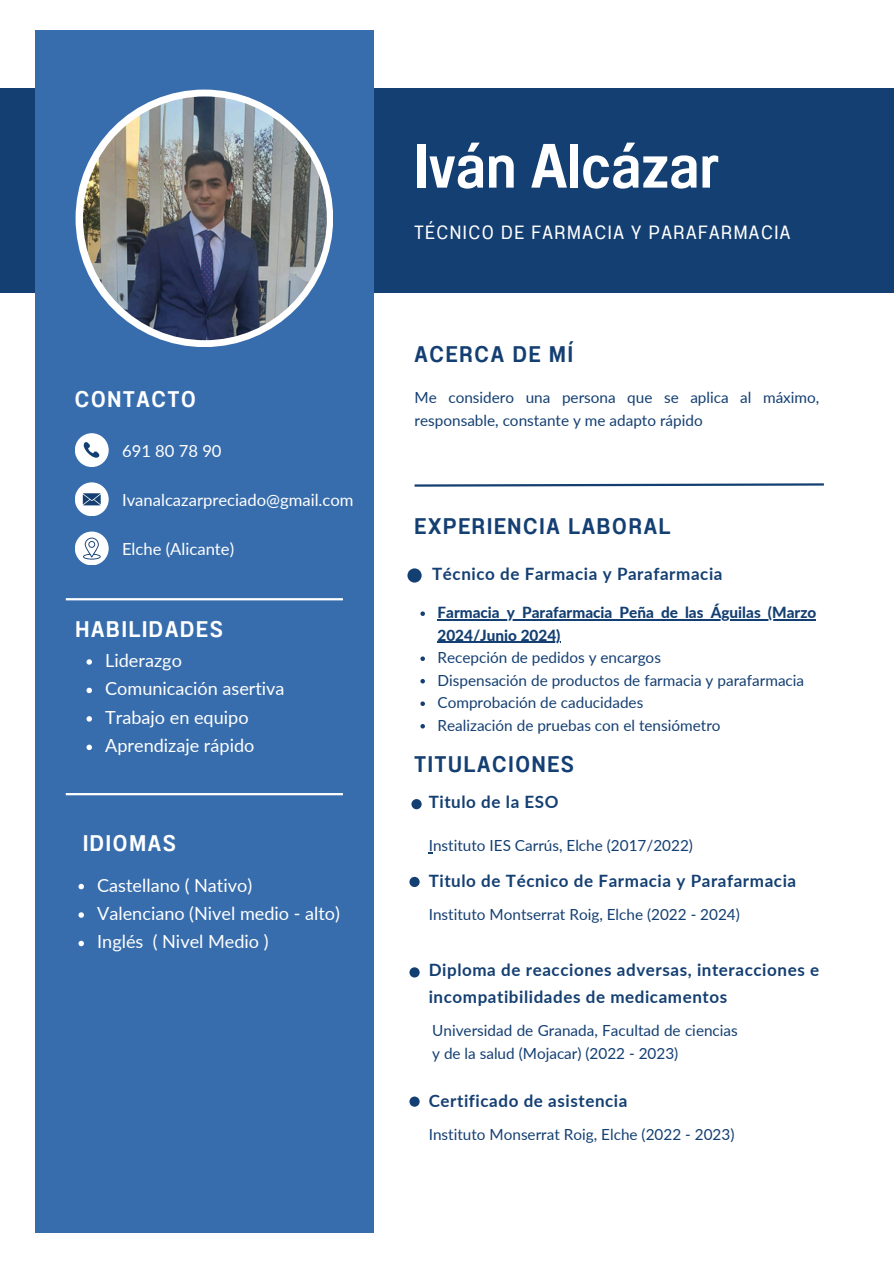
<style>
.page{position:relative;width:894px;height:1264px;background:#fff}
.page>*{position:absolute;margin:0;border:0;box-sizing:border-box;transform-origin:0 0}
.t1{font:62.4px "Anantason Semi Bold Wd 75";color:#fff}
.t2{font:22.65px "Anantason Semi Bold Wd 75";letter-spacing:.08em;color:#143f72}
.t3{font:22.65px "Anantason Semi Bold Wd 75";letter-spacing:.08em;color:#fff}
.t4{font:19.2px "Anantason Wd 75";letter-spacing:.08em;color:#fff}
.t5{font:18.15px "Lato";color:#fff}
.t6{font:700 16.95px/27.3px "Lato";letter-spacing:.035em;color:#143f72}
.t7{font:16.65px "Lato";color:#fff}
.t8{font:15.3px/22.5px "Lato";color:#143f72}
.t9{font:800 15.3px "Lato";color:#143f72}
.s1{font-weight:800}
</style>
<div class="page">
<div style="left:0;top:89px;width:893px;height:204px;background:#143f72"></div>
<div style="left:35px;top:30px;width:338px;height:1203px;background:#386dad"></div>
<div style="left:75px;top:433px;width:34px;height:34px;background:#fff;border-radius:50%"></div>
<svg style="left:83px;top:442px;width:16px;height:16px"></svg>
<div style="left:75px;top:482px;width:34px;height:34px;background:#fff;border-radius:50%"></div>
<div style="left:75px;top:531px;width:34px;height:34px;background:#fff;border-radius:50%"></div>
<svg style="left:83px;top:493px;width:18px;height:12px"></svg>
<svg style="left:414px;top:483px;width:410px;height:4px"></svg>
<hr style="left:66px;top:598px;width:277px;height:2px;background:#fff">
<hr style="left:66px;top:793px;width:277px;height:2px;background:#fff">
<div style="left:407px;top:568px;width:14px;height:14px;background:#143f72;border-radius:50%"></div>
<div style="left:75px;top:90px;width:258px;height:257px;background:#fff;border-radius:50%"></div>
<img style="left:83px;top:96px;width:244px;height:244px;border-radius:50%">
<div style="left:411px;top:799px;width:10px;height:10px;background:#143f72;border-radius:50%"></div>
<div style="left:409px;top:876px;width:10px;height:11px;background:#143f72;border-radius:50%"></div>
<div style="left:409px;top:967px;width:10px;height:10px;background:#143f72;border-radius:50%"></div>
<div style="left:409px;top:1096px;width:10px;height:10px;background:#143f72;border-radius:50%"></div>
<svg style="left:83px;top:537px;width:18px;height:22px"></svg>
<svg style="left:86px;top:659px;width:6px;height:5px"></svg>
<svg style="left:86px;top:687px;width:6px;height:6px"></svg>
<svg style="left:86px;top:716px;width:6px;height:5px"></svg>
<svg style="left:86px;top:744px;width:6px;height:6px"></svg>
<svg style="left:420px;top:611px;width:5px;height:5px"></svg>
<hr style="left:437px;top:619px;width:379px;height:1px;background:#143f72">
<hr style="left:437px;top:642px;width:123px;height:1px;background:#143f72">
<svg style="left:420px;top:656px;width:5px;height:5px"></svg>
<svg style="left:420px;top:679px;width:5px;height:4px"></svg>
<svg style="left:420px;top:701px;width:5px;height:5px"></svg>
<svg style="left:420px;top:724px;width:5px;height:4px"></svg>
<svg style="left:78px;top:883px;width:6px;height:6px"></svg>
<svg style="left:78px;top:912px;width:6px;height:5px"></svg>
<svg style="left:78px;top:940px;width:6px;height:6px"></svg>
<p class="t3" style="left:75px;top:386px;width:122px">CONTACTO</p>
<p class="t7" style="left:122px;top:440px;width:101px">691 80 78 90</p>
<p class="t7" style="left:122px;top:489px;width:233px">Ivanalcazarpreciado@gmail.com</p>
<p class="t7" style="left:122px;top:538px;width:113px">Elche (Alicante)</p>
<h2 class="t3" style="left:75px;top:616px;width:149px">HABILIDADES</h2>
<p class="t5" style="left:105px;top:649px;width:78px">Liderazgo</p>
<p class="t5" style="left:105px;top:677px;width:181px">Comunicación asertiva</p>
<p class="t5" style="left:105px;top:706px;width:145px">Trabajo en equipo</p>
<h2 class="t5" style="left:105px;top:734px;width:151px">Aprendizaje rápido</h2>
<p class="t3" style="left:83px;top:829px;width:94px">IDIOMAS</p>
<p class="t5" style="left:97px;top:873px;width:156px">Castellano ( Nativo)</p>
<p class="t5" style="left:97px;top:902px;width:244px">Valenciano (Nivel medio - alto)</p>
<p class="t5" style="left:97px;top:930px;width:173px">Inglés ( Nivel Medio )</p>
<h2 class="t1" style="left:414px;top:129px;width:306px">Iván Alcázar</h2>
<p class="t4" style="left:414px;top:221px;width:377px">TÉCNICO DE FARMACIA Y PARAFARMACIA</p>
<p class="t2" style="left:414px;top:341px;width:160px">ACERCA DE MÍ</p>
<p class="t8" style="left:414px;top:385px;width:406px;line-height:23px">Me considero una persona que se aplica al máximo, responsable, constante y me adapto rápido</p>
<p class="t2" style="left:414px;top:512px;width:257px">EXPERIENCIA LABORAL</p>
<p class="t6" style="left:432px;top:560px;width:292px">Técnico de Farmacia y Parafarmacia</p>
<h1 class="t9" style="left:437px;top:603px;width:380px">Farmacia y Parafarmacia Peña de las Águilas (Marzo</h1>
<h3 class="t8" style="left:437px;top:623px;width:225px"><span class="s1">2024/Junio 2024)<br></span>Recepción de pedidos y encargos</h3>
<h2 class="t8" style="left:437px;top:668px;width:368px">Dispensación de productos de farmacia y parafarmacia</h2>
<p class="t8" style="left:437px;top:691px;width:207px">Comprobación de caducidades</p>
<p class="t8" style="left:437px;top:713px;width:284px">Realización de pruebas con el tensiómetro</p>
<h2 class="t2" style="left:414px;top:750px;width:161px">TITULACIONES</h2>
<p class="t6" style="left:428px;top:787px;width:131px">Titulo de la ESO</p>
<p class="t8" style="left:428px;top:833px;width:266px">Instituto IES Carrús, Elche (2017/2022)</p>
<p class="t6" style="left:428px;top:866px;width:369px">Titulo de Técnico de Farmacia y Parafarmacia</p>
<p class="t8" style="left:428px;top:903px;width:312px">Instituto Montserrat Roig, Elche (2022 - 2024)</p>
<p class="t6" style="left:428px;top:955px;width:392px">Diploma de reacciones adversas, interacciones e incompatibilidades de medicamentos</p>
<p class="t8" style="left:432px;top:1019px;width:307px">Universidad de Granada, Facultad de ciencias y de la salud (Mojacar) (2022 - 2023)</p>
<h2 class="t6" style="left:428px;top:1086px;width:200px">Certificado de asistencia</h2>
<p class="t8" style="left:428px;top:1122px;width:307px">Instituto Monserrat Roig, Elche (2022 - 2023)</p>
</div>
